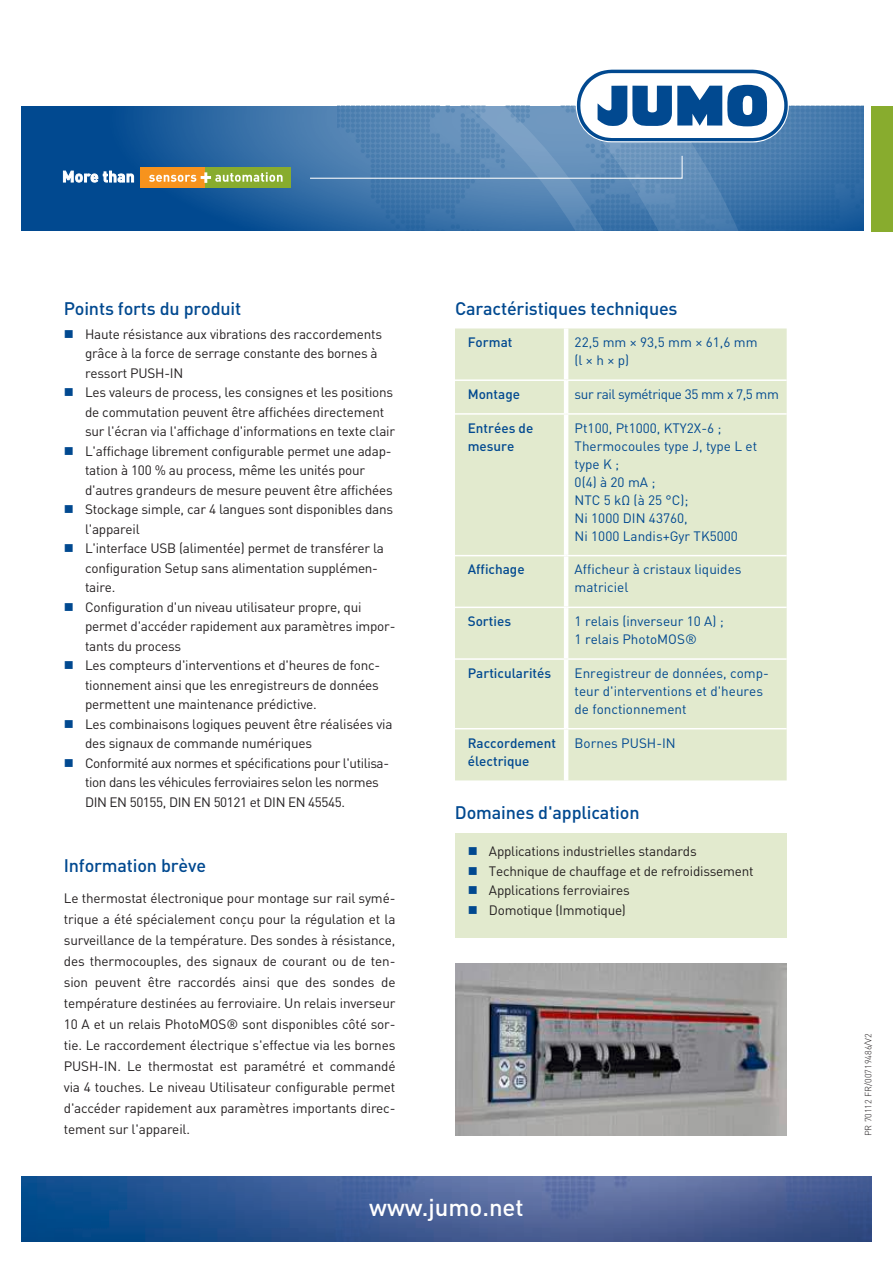
<style>
.page{position:relative;width:893px;height:1263px;background:#fff}
.page>*{position:absolute;margin:0;border:0;box-sizing:border-box;transform-origin:0 0}
.t1{font:500 24px "DIN Pro";color:#fff}
.t2{font:500 18px "DIN Pro";letter-spacing:-.01em;color:#014990}
.t3{font:13.5px/19.5px "DIN Pro";letter-spacing:-.015em;color:#231f20}
.t4{font:13.5px/18px "DIN Pro";color:#014990}
.t5{font:500 13.5px/18px "DIN Pro";color:#014990}
.t6{font:13.5px "DIN Pro";letter-spacing:-.03em;color:#014990}
.t7{font:300 9px "DIN Pro";color:#231f20}
</style>
<div class="page">
<img style="left:21px;top:1176px;width:851px;height:66px">
<div style="left:872px;top:106px;width:21px;height:125px;background:#88ac2e"></div>
<svg style="left:21px;top:106px;width:288px;height:125px;background:#135597"></svg>
<div style="left:141px;top:167px;width:65px;height:21px;background:#f7931d"></div>
<div style="left:206px;top:167px;width:85px;height:21px;background:#88ac2e"></div>
<svg style="left:63px;top:171px;width:71px;height:11px"></svg>
<svg style="left:149px;top:172px;width:134px;height:11px"></svg>
<svg style="left:309px;top:69px;width:554px;height:162px"></svg>
<div style="left:455px;top:833px;width:332px;height:104px;background:#e2eace"></div>
<div style="left:455px;top:328px;width:332px;height:452px;background:#e2eace"></div>
<hr style="left:564px;top:328px;width:4px;height:51px;background:#fff">
<hr style="left:564px;top:381px;width:4px;height:32px;background:#fff">
<hr style="left:564px;top:415px;width:4px;height:140px;background:#fff">
<hr style="left:564px;top:556px;width:4px;height:51px;background:#fff">
<hr style="left:564px;top:608px;width:4px;height:50px;background:#fff">
<hr style="left:564px;top:660px;width:4px;height:68px;background:#fff">
<hr style="left:564px;top:729px;width:4px;height:51px;background:#fff">
<hr style="left:455px;top:379px;width:111px;height:2px;background:#fff">
<hr style="left:566px;top:379px;width:221px;height:2px;background:#fff">
<hr style="left:455px;top:413px;width:111px;height:2px;background:#fff">
<hr style="left:566px;top:413px;width:221px;height:2px;background:#fff">
<hr style="left:455px;top:555px;width:111px;height:1px;background:#fff">
<hr style="left:566px;top:555px;width:221px;height:1px;background:#fff">
<hr style="left:455px;top:607px;width:111px;height:1px;background:#fff">
<hr style="left:566px;top:607px;width:221px;height:1px;background:#fff">
<hr style="left:455px;top:658px;width:111px;height:2px;background:#fff">
<hr style="left:566px;top:658px;width:221px;height:2px;background:#fff">
<hr style="left:455px;top:728px;width:111px;height:1px;background:#fff">
<hr style="left:566px;top:728px;width:221px;height:1px;background:#fff">
<img style="left:455px;top:963px;width:332px;height:172px">
<h2 class="t2" style="left:64px;top:294px;width:179px">Points forts du produit</h2>
<p class="t3" style="left:85px;top:323px;width:312px">Haute résistance aux vibrations des raccordements grâce à la force de serrage constante des bornes à ressort PUSH-IN<br>Les valeurs de process, les consignes et les positions de commutation peuvent être affichées directement sur l'écran via l'affichage d'informations en texte clair L'affichage librement configurable permet une adap&shy;tation à 100 % au process, même les unités pour d'autres grandeurs de mesure peuvent être affichées Stockage simple, car 4 langues sont disponibles dans l'appareil<br>L'interface USB (alimentée) permet de transférer la configuration Setup sans alimentation supplémen&shy;taire.<br>Configuration d'un niveau utilisateur propre, qui permet d'accéder rapidement aux paramètres impor&shy;tants du process<br>Les compteurs d'interventions et d'heures de fonc&shy;tionnement ainsi que les enregistreurs de données permettent une maintenance prédictive.<br>Les combinaisons logiques peuvent être réalisées via des signaux de commande numériques<br>Conformité aux normes et spécifications pour l'utilisa&shy;tion dans les véhicules ferroviaires selon les normes DIN EN 50155, DIN EN 50121 et DIN EN 45545.</p>
<h2 class="t2" style="left:64px;top:850px;width:144px">Information brève</h2>
<p class="t3" style="left:64px;top:886px;width:333px;line-height:21px;text-align:justify">Le thermostat électronique pour montage sur rail symé&shy;trique a été spécialement conçu pour la régulation et la surveillance de la température. Des sondes à résistance, des thermocouples, des signaux de courant ou de ten&shy;sion peuvent être raccordés ainsi que des sondes de température destinées au ferroviaire. Un relais inverseur 10 A et un relais PhotoMOS® sont disponibles côté sor&shy;tie. Le raccordement électrique s'effectue via les bornes PUSH-IN. Le thermostat est paramétré et commandé via 4 touches. Le niveau Utilisateur configurable permet d'accéder rapidement aux paramètres importants direc&shy;tement sur l'appareil.</p>
<h2 class="t2" style="left:455px;top:294px;width:224px">Caractéristiques techniques</h2>
<p class="t5" style="left:468px;top:332px;width:46px">Format</p>
<p class="t4" style="left:575px;top:332px;width:184px">22,5 mm × 93,5 mm × 61,6 mm (l × h × p)</p>
<p class="t5" style="left:468px;top:384px;width:54px">Montage</p>
<p class="t6" style="left:575px;top:383px;width:206px">sur rail symétrique 35 mm x 7,5 mm</p>
<p class="t5" style="left:468px;top:417px;width:67px">Entrées de mesure</p>
<p class="t4" style="left:575px;top:417px;width:184px">Pt100, Pt1000, KTY2X-6 ;<br>Thermocoules type J, type L et type K ;<br>0(4) à 20 mA ;<br>NTC 5 kΩ (à 25 °C);<br>Ni 1000 DIN 43760,<br>Ni 1000 Landis+Gyr TK5000</p>
<p class="t5" style="left:468px;top:559px;width:58px">Affichage</p>
<p class="t4" style="left:575px;top:559px;width:168px">Afficheur à cristaux liquides matriciel</p>
<p class="t5" style="left:468px;top:611px;width:45px">Sorties</p>
<p class="t4" style="left:575px;top:611px;width:151px">1 relais (inverseur 10 A) ;<br>1 relais PhotoMOS®</p>
<p class="t5" style="left:468px;top:662px;width:85px">Particularités</p>
<p class="t4" style="left:575px;top:663px;width:196px">Enregistreur de données, comp&shy;teur d'interventions et d'heures de fonctionnement</p>
<p class="t5" style="left:468px;top:732px;width:90px">Raccordement électrique</p>
<p class="t4" style="left:575px;top:732px;width:103px">Bornes PUSH-IN</p>
<h2 class="t2" style="left:455px;top:798px;width:186px">Domaines d'application</h2>
<p class="t3" style="left:489px;top:840px;width:266px">Applications industrielles standards Technique de chauffage et de refroidissement Applications ferroviaires<br>Domotique (Immotique)</p>
<h1 class="t1" style="left:369px;top:1188px;width:156px">www.jumo.net</h1>
<p class="t7" style="left:861px;top:1136px;width:104px;rotate:-90deg">PR 70112 FR/00719486/V2</p>
</div>
